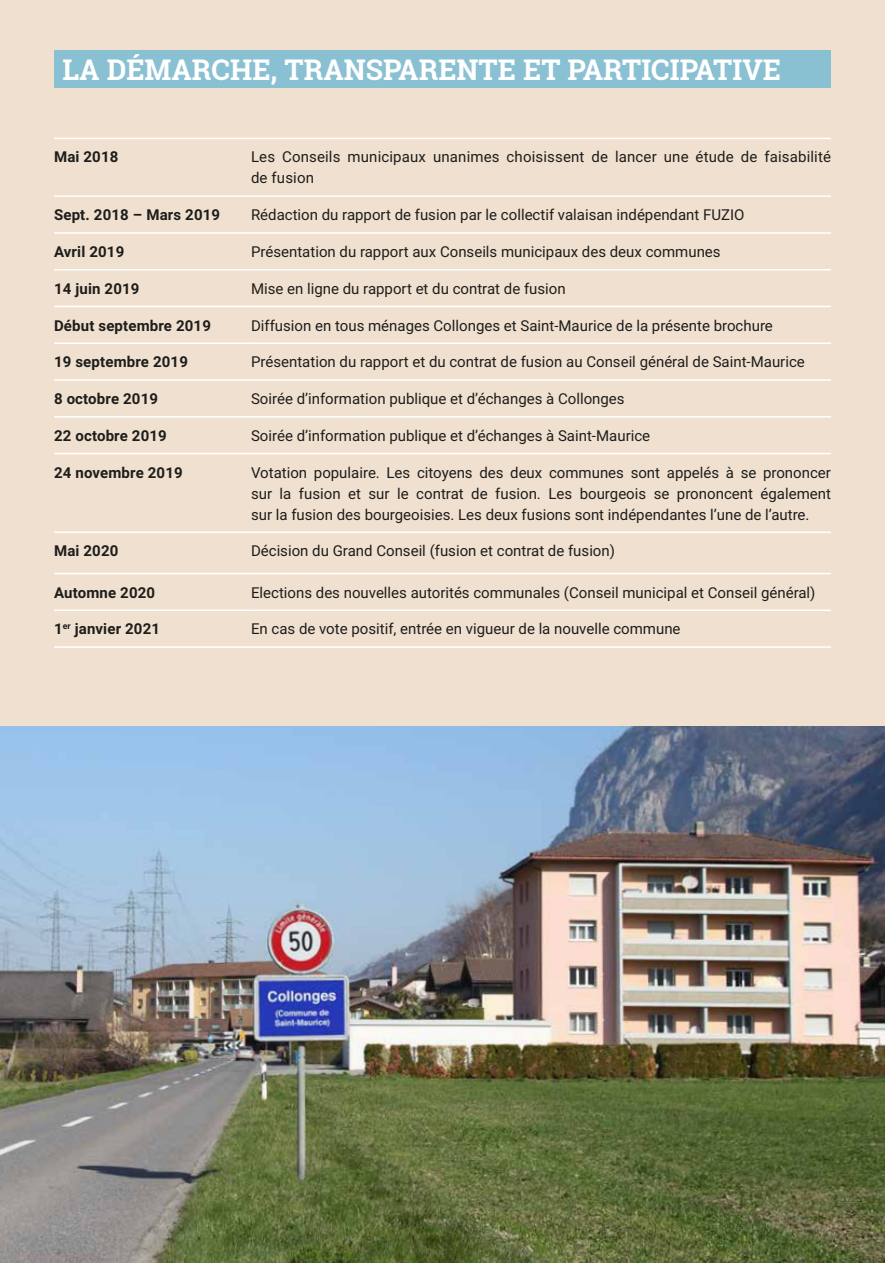
<style>
.page{position:relative;width:885px;height:1263px;background:#fff}
.page>*{position:absolute;margin:0;border:0;box-sizing:border-box;transform-origin:0 0}
.t1{font:700 28.5px "Roboto Slab";color:#fff}
.t2{font:15px/21px "Roboto";color:#1d1d1b}
.t3{font:700 15px "Roboto";letter-spacing:.01em;color:#1d1d1b}
</style>
<div class="page">
<div style="left:0;top:0;width:884px;height:1263px;background:#f0e0cf"></div>
<img style="left:0;top:726px;width:884px;height:537px">
<hr style="left:54px;top:138px;width:197px;height:1px;background:#fff">
<hr style="left:251px;top:138px;width:579px;height:1px;background:#fff">
<hr style="left:54px;top:195px;width:197px;height:2px;background:#fff">
<hr style="left:251px;top:195px;width:579px;height:2px;background:#fff">
<hr style="left:54px;top:232px;width:197px;height:2px;background:#fff">
<hr style="left:251px;top:232px;width:579px;height:2px;background:#fff">
<hr style="left:54px;top:269px;width:197px;height:1px;background:#fff">
<hr style="left:251px;top:269px;width:579px;height:1px;background:#fff">
<hr style="left:54px;top:306px;width:197px;height:1px;background:#fff">
<hr style="left:251px;top:306px;width:579px;height:1px;background:#fff">
<hr style="left:54px;top:342px;width:197px;height:2px;background:#fff">
<hr style="left:251px;top:342px;width:579px;height:2px;background:#fff">
<hr style="left:54px;top:379px;width:197px;height:2px;background:#fff">
<hr style="left:251px;top:379px;width:579px;height:2px;background:#fff">
<hr style="left:54px;top:416px;width:197px;height:1px;background:#fff">
<hr style="left:251px;top:416px;width:579px;height:1px;background:#fff">
<hr style="left:54px;top:453px;width:197px;height:1px;background:#fff">
<hr style="left:251px;top:453px;width:579px;height:1px;background:#fff">
<hr style="left:54px;top:532px;width:197px;height:1px;background:#fff">
<hr style="left:251px;top:532px;width:579px;height:1px;background:#fff">
<hr style="left:54px;top:573px;width:197px;height:1px;background:#fff">
<hr style="left:251px;top:573px;width:579px;height:1px;background:#fff">
<hr style="left:54px;top:609px;width:197px;height:2px;background:#fff">
<hr style="left:251px;top:609px;width:579px;height:2px;background:#fff">
<hr style="left:54px;top:646px;width:197px;height:2px;background:#fff">
<hr style="left:251px;top:646px;width:579px;height:2px;background:#fff">
<div style="left:54px;top:51px;width:776px;height:37px;background:#89c1d3"></div>
<h1 class="t1" style="left:63px;top:51px;width:720px">LA DÉMARCHE, TRANSPARENTE ET PARTICIPATIVE</h1>
<p class="t3" style="left:54px;top:147px;width:66px">Mai 2018</p>
<p class="t2" style="left:251px;top:146px;width:581px">Les Conseils municipaux unanimes choisissent de lancer une étude de faisabilité de fusion</p>
<p class="t3" style="left:54px;top:204px;width:168px">Sept. 2018 – Mars 2019</p>
<p class="t2" style="left:251px;top:204px;width:495px">Rédaction du rapport de fusion par le collectif valaisan indépendant FUZIO</p>
<p class="t3" style="left:54px;top:241px;width:72px">Avril 2019</p>
<p class="t2" style="left:251px;top:241px;width:471px">Présentation du rapport aux Conseils municipaux des deux communes</p>
<p class="t3" style="left:54px;top:278px;width:87px">14 juin 2019</p>
<p class="t2" style="left:251px;top:277px;width:316px">Mise en ligne du rapport et du contrat de fusion</p>
<p class="t3" style="left:54px;top:315px;width:158px">Début septembre 2019</p>
<p class="t2" style="left:251px;top:314px;width:523px">Diffusion en tous ménages Collonges et Saint-Maurice de la présente brochure</p>
<p class="t3" style="left:54px;top:351px;width:135px">19 septembre 2019</p>
<p class="t2" style="left:251px;top:351px;width:555px">Présentation du rapport et du contrat de fusion au Conseil général de Saint-Maurice</p>
<p class="t3" style="left:54px;top:388px;width:105px">8 octobre 2019</p>
<p class="t2" style="left:251px;top:388px;width:375px">Soirée d’information publique et d’échanges à Collonges</p>
<p class="t3" style="left:54px;top:425px;width:114px">22 octobre 2019</p>
<p class="t2" style="left:251px;top:424px;width:400px">Soirée d’information publique et d’échanges à Saint-Maurice</p>
<p class="t3" style="left:54px;top:462px;width:130px">24 novembre 2019</p>
<p class="t2" style="left:251px;top:461px;width:581px;text-align:justify">Votation populaire. Les citoyens des deux communes sont appelés à se prononcer sur la fusion et sur le contrat de fusion. Les bourgeois se prononcent également sur la fusion des bourgeoisies. Les deux fusions sont indépendantes l’une de l’autre.</p>
<p class="t3" style="left:54px;top:540px;width:66px">Mai 2020</p>
<p class="t2" style="left:251px;top:540px;width:365px">Décision du Grand Conseil (fusion et contrat de fusion)</p>
<p class="t3" style="left:54px;top:582px;width:103px">Automne 2020</p>
<p class="t2" style="left:251px;top:581px;width:566px">Elections des nouvelles autorités communales (Conseil municipal et Conseil général)</p>
<p class="t3" style="left:54px;top:618px;width:108px">1<sup>er</sup> janvier 2021</p>
<p class="t2" style="left:251px;top:618px;width:431px">En cas de vote positif, entrée en vigueur de la nouvelle commune</p>
</div>
